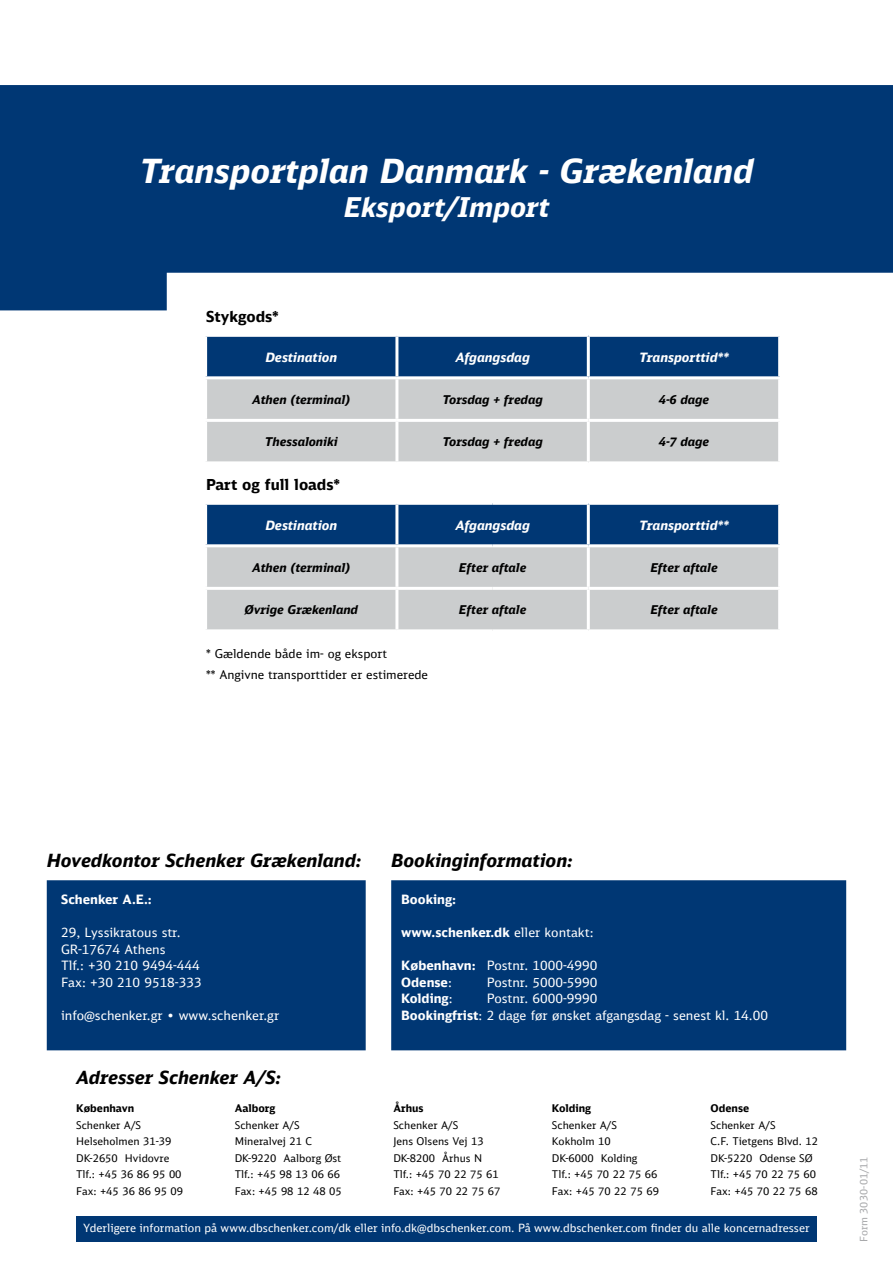
<style>
.page{position:relative;width:893px;height:1263px;background:#fff}
.page>*{position:absolute;margin:0;border:0;box-sizing:border-box;transform-origin:0 0}
.t1{font:italic 700 33px "DB Sans";color:#fff}
.t2{font:italic 700 27px "DB Sans";color:#fff}
.t3{font:italic 700 18px "DB Sans";color:#000}
.t4{font:700 15px "DB Sans";color:#000}
.t5{font:12.75px/16.5px "DB Sans";color:#fff}
.t6{font:italic 700 12.75px "DB Sans";color:#fff}
.t7{font:700 12.75px "DB Sans";color:#fff}
.t8{font:italic 700 12px "DB Sans";color:#000}
.t9{font:12px "DB Sans";color:#000}
.t10{font:11.25px "DB Sans";color:#fff}
.t11{font:10.5px/16.5px "DB Sans";color:#000}
.t12{font:700 10.5px "DB Sans";color:#000}
.t13{font:10.2px "DB Sans";color:#a7a8aa}
.s1{font-weight:400}
.s2{font-weight:700}
</style>
<div class="page">
<svg style="left:0;top:85px;width:893px;height:225px;background:#225186"></svg>
<div style="left:76px;top:1216px;width:741px;height:26px;background:#003774"></div>
<div style="left:392px;top:881px;width:453px;height:168px;background:#003774"></div>
<div style="left:391px;top:880px;width:455px;height:170px;border:2px solid #003774"></div>
<div style="left:48px;top:881px;width:317px;height:168px;background:#003774"></div>
<div style="left:47px;top:880px;width:319px;height:170px;border:2px solid #003774"></div>
<div style="left:207px;top:505px;width:571px;height:39px;background:#003774"></div>
<div style="left:207px;top:547px;width:571px;height:82px;background:#cbcdce"></div>
<hr style="left:395px;top:505px;width:3px;height:39px;background:#fff">
<hr style="left:587px;top:505px;width:3px;height:39px;background:#fff">
<hr style="left:395px;top:547px;width:3px;height:40px;background:#fff">
<hr style="left:587px;top:547px;width:3px;height:40px;background:#fff">
<hr style="left:204px;top:587px;width:193px;height:3px;background:#fff">
<hr style="left:397px;top:587px;width:96px;height:3px;background:#fff">
<hr style="left:395px;top:590px;width:3px;height:39px;background:#fff">
<hr style="left:493px;top:587px;width:95px;height:3px;background:#fff">
<hr style="left:588px;top:587px;width:193px;height:3px;background:#fff">
<hr style="left:587px;top:590px;width:3px;height:39px;background:#fff">
<div style="left:207px;top:337px;width:571px;height:39px;background:#003774"></div>
<div style="left:207px;top:379px;width:571px;height:82px;background:#cbcdce"></div>
<hr style="left:395px;top:337px;width:3px;height:39px;background:#fff">
<hr style="left:587px;top:337px;width:3px;height:39px;background:#fff">
<hr style="left:395px;top:379px;width:3px;height:40px;background:#fff">
<hr style="left:587px;top:379px;width:3px;height:40px;background:#fff">
<hr style="left:204px;top:419px;width:193px;height:3px;background:#fff">
<hr style="left:397px;top:419px;width:191px;height:3px;background:#fff">
<hr style="left:395px;top:422px;width:3px;height:39px;background:#fff">
<hr style="left:588px;top:419px;width:193px;height:3px;background:#fff">
<hr style="left:587px;top:422px;width:3px;height:39px;background:#fff">
<h1 class="t1" style="left:140px;top:150px;width:615px">Transportplan Danmark - Grækenland</h1>
<h2 class="t2" style="left:344px;top:190px;width:207px">Eksport/Import</h2>
<h3 class="t4" style="left:206px;top:307px;width:74px">Stykgods*</h3>
<p class="t6" style="left:265px;top:349px;width:73px">Destination</p>
<p class="t6" style="left:455px;top:349px;width:76px">Afgangsdag</p>
<p class="t6" style="left:639px;top:349px;width:91px">Transporttid**</p>
<p class="t8" style="left:252px;top:392px;width:100px">Athen (terminal)</p>
<p class="t8" style="left:442px;top:392px;width:102px">Torsdag + fredag</p>
<p class="t8" style="left:659px;top:392px;width:52px">4-6 dage</p>
<p class="t8" style="left:265px;top:434px;width:74px">Thessaloniki</p>
<p class="t8" style="left:442px;top:434px;width:102px">Torsdag + fredag</p>
<p class="t8" style="left:659px;top:434px;width:52px">4-7 dage</p>
<h3 class="t4" style="left:206px;top:475px;width:136px">Part og full loads*</h3>
<p class="t6" style="left:265px;top:517px;width:73px">Destination</p>
<p class="t6" style="left:455px;top:517px;width:76px">Afgangsdag</p>
<p class="t6" style="left:639px;top:517px;width:91px">Transporttid**</p>
<p class="t8" style="left:252px;top:560px;width:100px">Athen (terminal)</p>
<p class="t8" style="left:459px;top:560px;width:69px">Efter aftale</p>
<p class="t8" style="left:650px;top:560px;width:69px">Efter aftale</p>
<p class="t8" style="left:244px;top:602px;width:115px">Øvrige Grækenland</p>
<p class="t8" style="left:459px;top:602px;width:69px">Efter aftale</p>
<p class="t8" style="left:650px;top:602px;width:69px">Efter aftale</p>
<p class="t9" style="left:206px;top:646px;width:183px">* Gældende både im- og eksport</p>
<p class="t9" style="left:206px;top:667px;width:224px">** Angivne transporttider er estimerede</p>
<h3 class="t3" style="left:47px;top:849px;width:316px">Hovedkontor Schenker Grækenland:</h3>
<p class="t7" style="left:61px;top:892px;width:92px">Schenker A.E.:</p>
<p class="t5" style="left:61px;top:924px;width:142px">29, Lyssikratous str.<br>GR-17674 Athens<br>Tlf.: +30 210 9494-444<br>Fax: +30 210 9518-333</p>
<p class="t5" style="left:61px;top:1007px;width:220px">info@schenker.gr • www.schenker.gr</p>
<h3 class="t3" style="left:76px;top:1066px;width:206px">Adresser Schenker A/S:</h3>
<p class="t12" style="left:76px;top:1102px;width:60px">København</p>
<p class="t11" style="left:76px;top:1116px;width:109px">Schenker A/S<br>Helseholmen 31-39<br>DK-2650 Hvidovre<br>Tlf.: +45 36 86 95 00<br>Fax: +45 36 86 95 09</p>
<p class="t12" style="left:235px;top:1102px;width:42px">Aalborg</p>
<p class="t11" style="left:235px;top:1116px;width:109px">Schenker A/S<br>Mineralvej 21 C<br>DK-9220 Aalborg Øst<br>Tlf.: +45 98 13 06 66<br>Fax: +45 98 12 48 05</p>
<h3 class="t3" style="left:391px;top:849px;width:183px">Bookinginformation:</h3>
<p class="t7" style="left:401px;top:892px;width:56px">Booking:</p>
<p class="t7" style="left:401px;top:925px;width:194px">www.schenker.dk <span class="s1">eller kontakt:</span></p>
<p class="t5" style="left:401px;top:957px;width:198px"><span class="s2">København:</span> Postnr. 1000-4990<br><span class="s2">Odense</span>:</p>
<p class="t5" style="left:487px;top:974px;width:112px">Postnr. 5000-5990</p>
<p class="t7" style="left:401px;top:991px;width:53px">Kolding<span class="s1">:</span></p>
<p class="t5" style="left:401px;top:990px;width:368px;text-indent:86px">Postnr. 6000-9990<br><span class="s2">Bookingfrist</span>: 2 dage før ønsket afgangsdag - senest kl. 14.00</p>
<p class="t12" style="left:393px;top:1102px;width:32px">Århus</p>
<p class="t11" style="left:393px;top:1116px;width:109px">Schenker A/S<br>Jens Olsens Vej 13<br>DK-8200 Århus N<br>Tlf.: +45 70 22 75 61<br>Fax: +45 70 22 75 67</p>
<p class="t12" style="left:552px;top:1102px;width:41px">Kolding</p>
<p class="t11" style="left:552px;top:1116px;width:109px">Schenker A/S<br>Kokholm 10<br>DK-6000 Kolding<br>Tlf.: +45 70 22 75 66<br>Fax: +45 70 22 75 69</p>
<p class="t12" style="left:711px;top:1102px;width:40px">Odense</p>
<p class="t11" style="left:711px;top:1116px;width:109px">Schenker A/S<br>C.F. Tietgens Blvd. 12<br>DK-5220 Odense SØ<br>Tlf.: +45 70 22 75 60<br>Fax: +45 70 22 75 68</p>
<p class="t10" style="left:83px;top:1221px;width:728px">Yderligere information på www.dbschenker.com/dk eller info.dk@dbschenker.com. På www.dbschenker.com finder du alle koncernadresser</p>
<p class="t13" style="left:857px;top:1242px;width:87px;rotate:-90deg">Form 3030-01/11</p>
</div>
